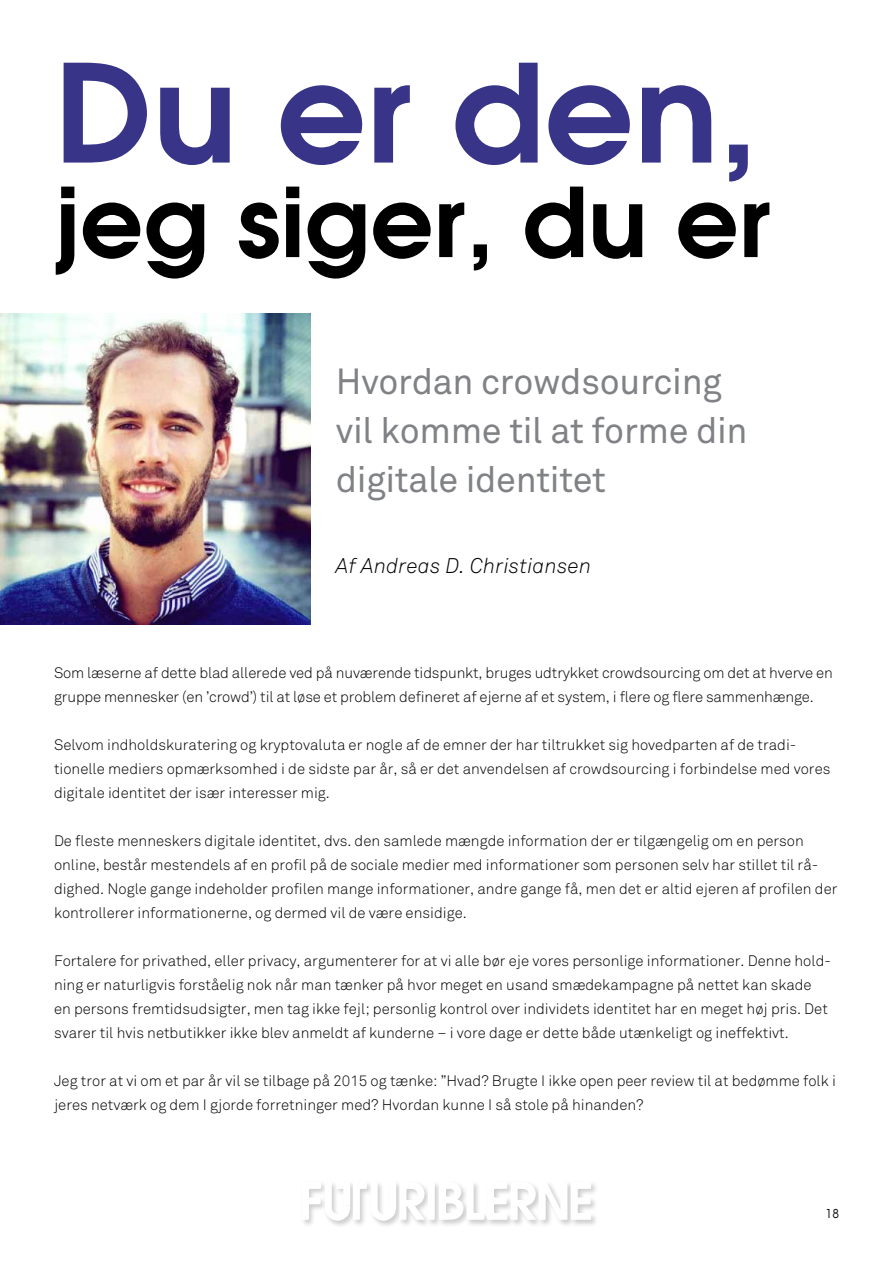
<style>
.page{position:relative;width:893px;height:1263px;background:#fff}
.page>*{position:absolute;margin:0;border:0;box-sizing:border-box;transform-origin:0 0}
.t1{font:600 135.15px "Avant Garde";color:#383588;scale:1.04 1}
.t2{font:600 95.4px "Avant Garde";color:#000;scale:1.04 1}
.t3{font:36px/49.1px "Akkurat";letter-spacing:-.01em;color:#808285}
.t4{font:italic 300 21px "Akkurat";letter-spacing:.01em;color:#000}
.t5{font:300 15px/24px "Akkurat";color:#000}
.t6{font:12px "Avant Garde";color:#000}
</style>
<div class="page">
<div style="left:301px;top:1181px;width:297px;height:47px;background:#000;opacity:.2"></div>
<svg style="left:302px;top:1182px;width:123px;height:39px"></svg>
<div style="left:428px;top:1182px;width:7px;height:38px;background:#fff"></div>
<svg style="left:439px;top:1182px;width:152px;height:38px"></svg>
<img style="left:0;top:313px;width:311px;height:311px">
<h1 class="t1" style="left:54px;top:24px;width:679px">Du er den,</h1>
<h2 class="t2" style="left:54px;top:159px;width:691px">jeg siger, du er</h2>
<h3 class="t3" style="left:336px;top:358px;width:413px">Hvordan crowdsourcing vil komme til at forme din digitale identitet</h3>
<h3 class="t4" style="left:336px;top:553px;width:257px">Af Andreas D. Christiansen</h3>
<p class="t5" style="left:54px;top:661px;width:780px">Som læserne af dette blad allerede ved på nuværende tidspunkt, bruges udtrykket crowdsourcing om det at hverve en gruppe mennesker (en ’crowd’) til at løse et problem defineret af ejerne af et system, i flere og flere sammenhænge.</p>
<p class="t5" style="left:54px;top:733px;width:778px">Selvom indholdskuratering og kryptovaluta er nogle af de emner der har tiltrukket sig hovedparten af de tradi&shy;tionelle mediers opmærksomhed i de sidste par år, så er det anvendelsen af crowdsourcing i forbindelse med vores digitale identitet der især interesser mig.</p>
<p class="t5" style="left:54px;top:829px;width:785px">De fleste menneskers digitale identitet, dvs. den samlede mængde information der er tilgængelig om en person online, består mestendels af en profil på de sociale medier med informationer som personen selv har stillet til rå&shy;dighed. Nogle gange indeholder profilen mange informationer, andre gange få, men det er altid ejeren af profilen der kontrollerer informationerne, og dermed vil de være ensidige.</p>
<p class="t5" style="left:54px;top:949px;width:778px">Fortalere for privathed, eller privacy, argumenterer for at vi alle bør eje vores personlige informationer. Denne hold&shy;ning er naturligvis forståelig nok når man tænker på hvor meget en usand smædekampagne på nettet kan skade en persons fremtidsudsigter, men tag ikke fejl; personlig kontrol over individets identitet har en meget høj pris. Det svarer til hvis netbutikker ikke blev anmeldt af kunderne – i vore dage er dette både utænkeligt og ineffektivt.</p>
<p class="t5" style="left:54px;top:1069px;width:783px">Jeg tror at vi om et par år vil se tilbage på 2015 og tænke: ”Hvad? Brugte I ikke open peer review til at bedømme folk i jeres netværk og dem I gjorde forretninger med? Hvordan kunne I så stole på hinanden?</p>
<p class="t6" style="left:826px;top:1207px;width:15px">18</p>
</div>
